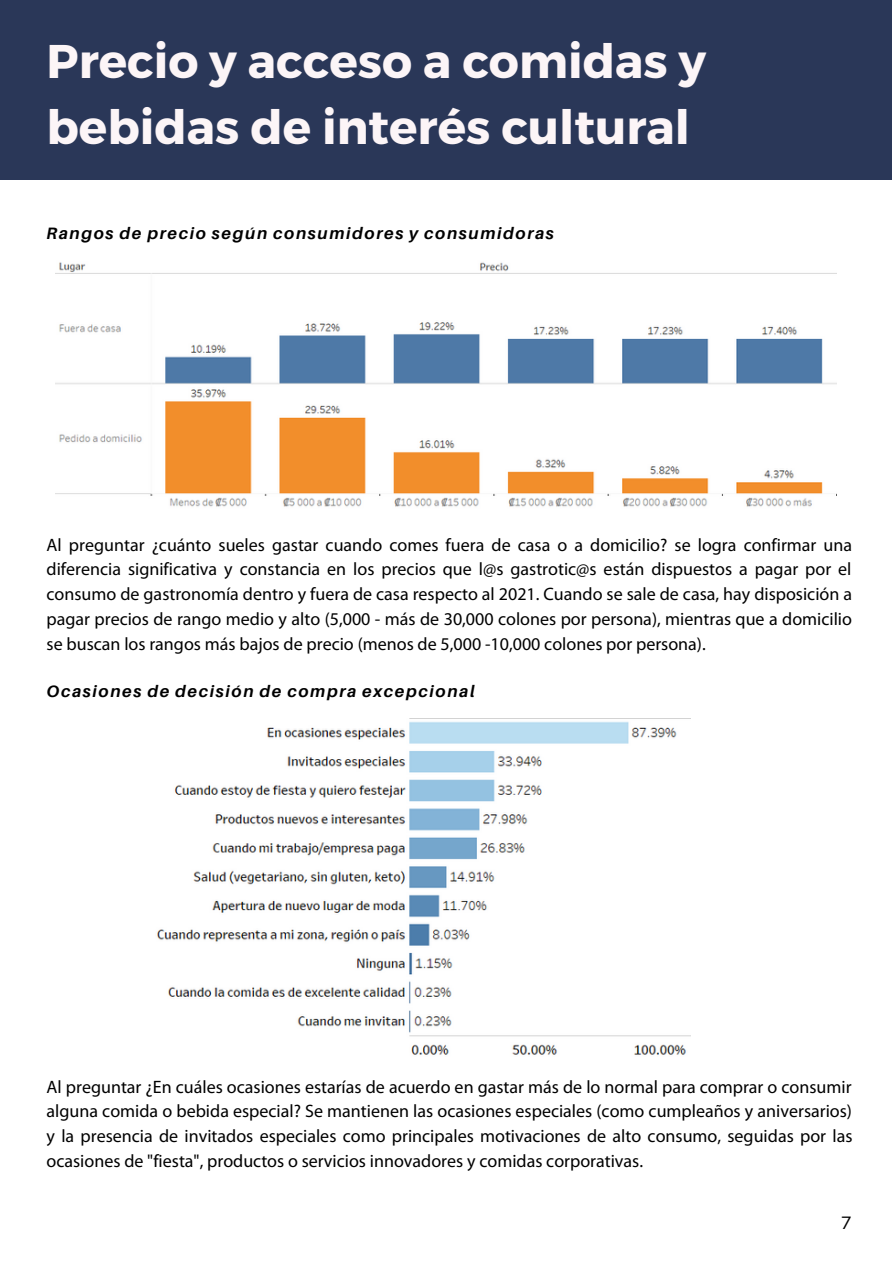
<style>
.page{position:relative;width:893px;height:1264px;background:#fff}
.page>*{position:absolute;margin:0;border:0;box-sizing:border-box;transform-origin:0 0}
.t1{font:47.25px/65.2px "Trueno Bd";color:#fcf5f7}
.t2{font:18px/24.8px "Myriad Pro";color:#000;text-align:justify}
.t3{font:18px "Aileron";color:#000}
.t4{font:italic 700 16.5px "Aileron";letter-spacing:.1em;color:#000}
</style>
<div class="page">
<div style="left:0;top:0;width:891px;height:180px;background:#2a3758"></div>
<img style="left:157px;top:718px;width:533px;height:337px">
<img style="left:55px;top:262px;width:781px;height:245px">
<h1 class="t1" style="left:47px;top:27px;width:661px">Precio y acceso a comidas y bebidas de interés cultural</h1>
<p class="t4" style="left:47px;top:223px;width:509px">Rangos de precio según consumidores y consumidoras</p>
<p class="t2" style="left:47px;top:533px;width:807px">Al preguntar ¿cuánto sueles gastar cuando comes fuera de casa o a domicilio? se logra confirmar una diferencia significativa y constancia en los precios que l@s gastrotic@s están dispuestos a pagar por el consumo de gastronomía dentro y fuera de casa respecto al 2021. Cuando se sale de casa, hay disposición a pagar precios de rango medio y alto (5,000 - más de 30,000 colones por persona), mientras que a domicilio se buscan los rangos más bajos de precio (menos de 5,000 -10,000 colones por persona).</p>
<p class="t4" style="left:47px;top:680px;width:429px">Ocasiones de decisión de compra excepcional</p>
<p class="t2" style="left:47px;top:1075px;width:807px">Al preguntar ¿En cuáles ocasiones estarías de acuerdo en gastar más de lo normal para comprar o consumir alguna comida o bebida especial? Se mantienen las ocasiones especiales (como cumpleaños y aniversarios) y la presencia de invitados especiales como principales motivaciones de alto consumo, seguidas por las ocasiones de "fiesta", productos o servicios innovadores y comidas corporativas.</p>
<p class="t3" style="left:841px;top:1211px;width:12px">7</p>
</div>
